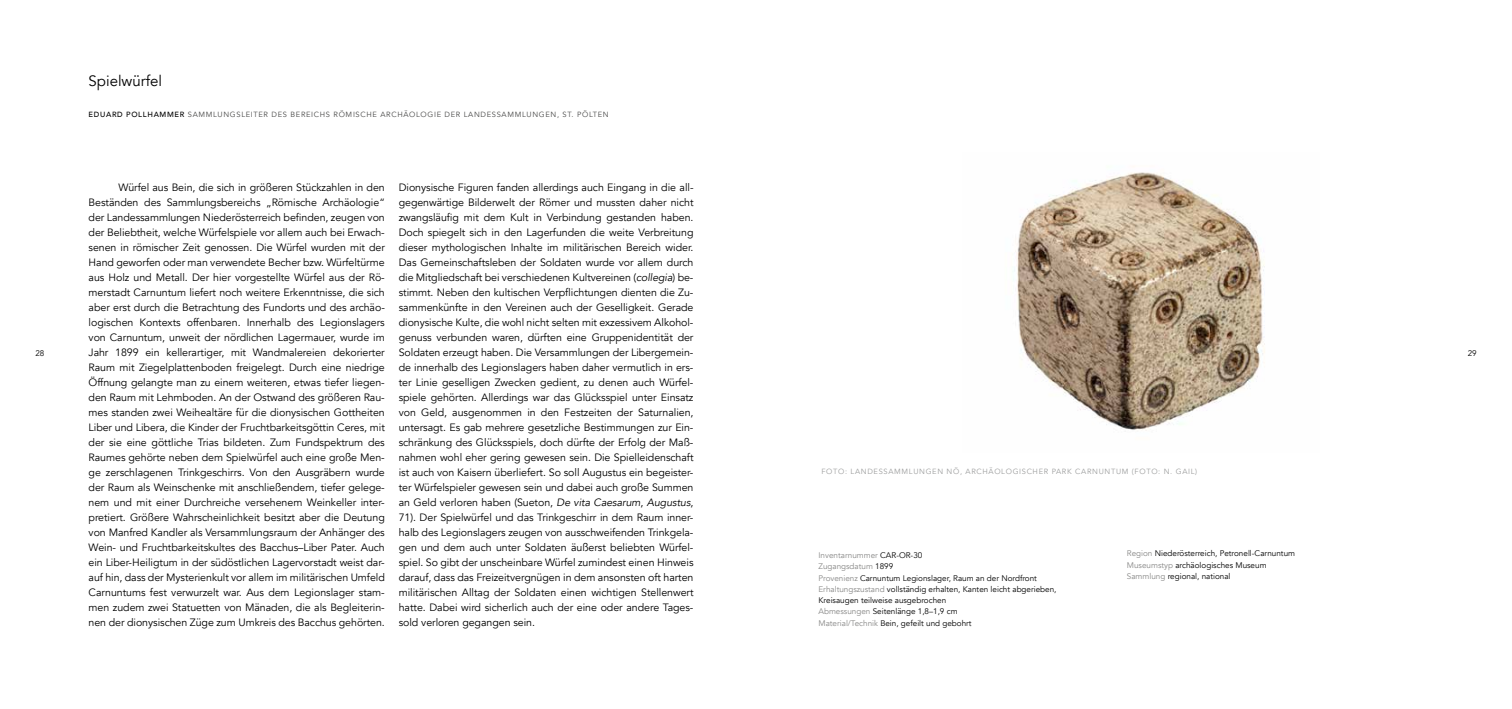
<style>
.page{position:relative;width:1512px;height:709px;background:#fff}
.page>*{position:absolute;margin:0;border:0;box-sizing:border-box;transform-origin:0 0}
.t1{font:15px "Avenir";color:#000}
.t2{font:10.62px/15px "Avenir";letter-spacing:-.005em;color:#000;text-align:justify}
.t3{font:8.12px/11.2px "Avenir";color:#000}
.t4{font:7.5px "Avenir";letter-spacing:.09em;color:#494948}
.t5{font:7.5px "Avenir";letter-spacing:.09em;color:#9c9d9d}
.s1{font-weight:500;color:#000}
.s2{font-style:italic}
.s3{color:#878786}
</style>
<div class="page">
<img style="left:1013px;top:172px;width:252px;height:259px">
<h1 class="t1" style="left:89px;top:72px;width:75px">Spielwürfel</h1>
<p class="t4" style="left:89px;top:110px;width:521px"><span class="s1">EDUARD POLLHAMMER</span> SAMMLUNGSLEITER DES BEREICHS RÖMISCHE ARCHÄOLOGIE DER LANDESSAMMLUNGEN, ST. PÖLTEN</p>
<p class="t2" style="left:89px;top:180px;width:298px;text-indent:30px">Würfel aus Bein, die sich in größeren Stückzahlen in den Beständen des Sammlungsbereichs „Römische Archäologie“ der Landessammlungen Niederösterreich befinden, zeugen von der Beliebtheit, welche Würfelspiele vor allem auch bei Erwach&shy;senen in römischer Zeit genossen. Die Würfel wurden mit der Hand geworfen oder man verwendete Becher bzw. Würfeltürme aus Holz und Metall. Der hier vorgestellte Würfel aus der Rö&shy;merstadt Carnuntum liefert noch weitere Erkenntnisse, die sich aber erst durch die Betrachtung des Fundorts und des archäo&shy;logischen Kontexts offenbaren. Innerhalb des Legionslagers von Carnuntum, unweit der nördlichen Lagermauer, wurde im Jahr 1899 ein kellerartiger, mit Wandmalereien dekorierter Raum mit Ziegelplattenboden freigelegt. Durch eine niedrige Öffnung gelangte man zu einem weiteren, etwas tiefer liegen&shy;den Raum mit Lehmboden. An der Ostwand des größeren Rau&shy;mes standen zwei Weihealtäre für die dionysischen Gottheiten Liber und Libera, die Kinder der Fruchtbarkeitsgöttin Ceres, mit der sie eine göttliche Trias bildeten. Zum Fundspektrum des Raumes gehörte neben dem Spielwürfel auch eine große Men&shy;ge zerschlagenen Trinkgeschirrs. Von den Ausgräbern wurde der Raum als Weinschenke mit anschließendem, tiefer gelege&shy;nem und mit einer Durchreiche versehenem Weinkeller inter&shy;pretiert. Größere Wahrscheinlichkeit besitzt aber die Deutung von Manfred Kandler als Versammlungsraum der Anhänger des Wein- und Fruchtbarkeitskultes des Bacchus–Liber Pater. Auch ein Liber-Heiligtum in der südöstlichen Lagervorstadt weist dar&shy;auf hin, dass der Mysterienkult vor allem im militärischen Umfeld Carnuntums fest verwurzelt war. Aus dem Legionslager stam&shy;men zudem zwei Statuetten von Mänaden, die als Begleiterin&shy;nen der dionysischen Züge zum Umkreis des Bacchus gehörten.</p>
<p class="t2" style="left:399px;top:180px;width:296px">Dionysische Figuren fanden allerdings auch Eingang in die all&shy;gegenwärtige Bilderwelt der Römer und mussten daher nicht zwangsläufig mit dem Kult in Verbindung gestanden haben.<br>Doch spiegelt sich in den Lagerfunden die weite Verbreitung dieser mythologischen Inhalte im militärischen Bereich wider.<br>Das Gemeinschaftsleben der Soldaten wurde vor allem durch die Mitgliedschaft bei verschiedenen Kultvereinen (<span class="s2">collegia</span>) be&shy;stimmt. Neben den kultischen Verpflichtungen dienten die Zu&shy;sammenkünfte in den Vereinen auch der Geselligkeit. Gerade dionysische Kulte, die wohl nicht selten mit exzessivem Alkohol&shy;genuss verbunden waren, dürften eine Gruppenidentität der Soldaten erzeugt haben. Die Versammlungen der Libergemein&shy;de innerhalb des Legionslagers haben daher vermutlich in ers&shy;ter Linie geselligen Zwecken gedient, zu denen auch Würfel&shy;spiele gehörten. Allerdings war das Glücksspiel unter Einsatz von Geld, ausgenommen in den Festzeiten der Saturnalien, untersagt. Es gab mehrere gesetzliche Bestimmungen zur Ein&shy;schränkung des Glücksspiels, doch dürfte der Erfolg der Maß&shy;nahmen wohl eher gering gewesen sein. Die Spielleidenschaft ist auch von Kaisern überliefert. So soll Augustus ein begeister&shy;ter Würfelspieler gewesen sein und dabei auch große Summen an Geld verloren haben (Sueton, <span class="s2">De vita Caesarum</span>, <span class="s2">Augustus</span>, 71). Der Spielwürfel und das Trinkgeschirr in dem Raum inner&shy;halb des Legionslagers zeugen von ausschweifenden Trinkgela&shy;gen und dem auch unter Soldaten äußerst beliebten Würfel&shy;spiel. So gibt der unscheinbare Würfel zumindest einen Hinweis darauf, dass das Freizeitvergnügen in dem ansonsten oft harten militärischen Alltag der Soldaten einen wichtigen Stellenwert hatte. Dabei wird sicherlich auch der eine oder andere Tages&shy;sold verloren gegangen sein.</p>
<p class="t3" style="left:35px;top:348px;width:11px">28</p>
<p class="t3" style="left:1467px;top:348px;width:11px">29</p>
<p class="t5" style="left:821px;top:466px;width:377px">FOTO: LANDESSAMMLUNGEN NÖ, ARCHÄOLOGISCHER PARK CARNUNTUM (FOTO: N. GAIL)</p>
<p class="t3" style="left:818px;top:550px;width:240px"><span class="s3">Inventarnummer</span> CAR-OR-30<br><span class="s3">Zugangsdatum</span> 1899<br><span class="s3">Provenienz</span> Carnuntum Legionslager, Raum an der Nordfront <span class="s3">Erhaltungszustand</span> vollständig erhalten, Kanten leicht abgerieben, Kreisaugen teilweise ausgebrochen<br><span class="s3">Abmessungen</span> Seitenlänge 1,8–1,9 cm<br><span class="s3">Material/Technik</span> Bein, gefeilt und gebohrt</p>
<p class="t3" style="left:1127px;top:548px;width:170px"><span class="s3">Region</span> Niederösterreich, Petronell-Carnuntum<br><span class="s3">Museumstyp</span> archäologisches Museum<br><span class="s3">Sammlung</span> regional, national</p>
</div>
